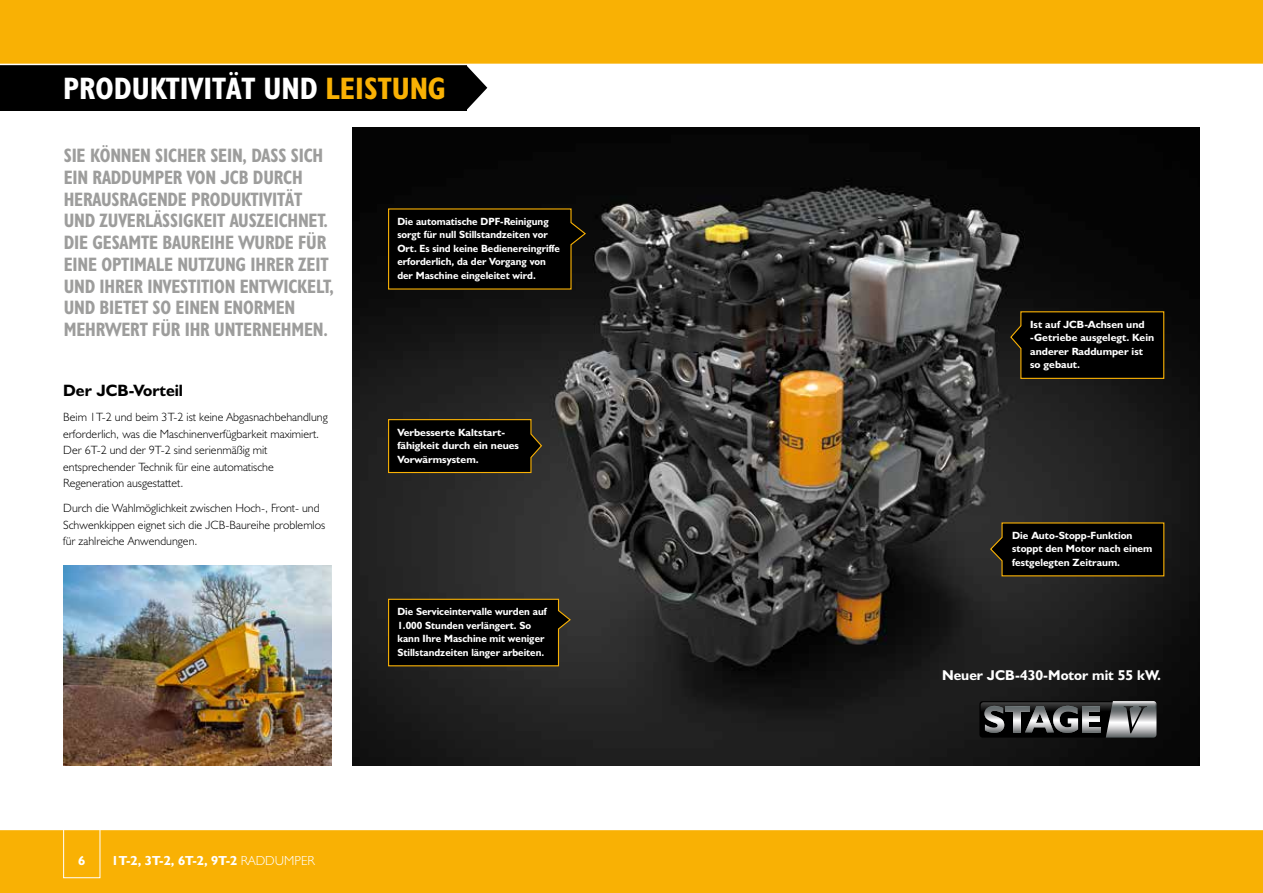
<style>
.page{position:relative;width:1263px;height:893px;background:#fff}
.page>*{position:absolute;margin:0;border:0;box-sizing:border-box;transform-origin:0 0}
.t1{font:700 condensed 31.2px "JCB Euro";color:#fff}
.t2{font:700 condensed 19.5px/21.8px "JCB Euro";letter-spacing:-.01em;color:#9d9d9c;scale:.94 1}
.t3{font:700 16.5px "JCB Euro";color:#000}
.t4{font:700 14.25px "JCB Euro";color:#fff}
.t5{font:700 13.2px "JCB Euro";color:#fff}
.t6{font:300 12px/16.5px "JCB Euro";color:#000}
.t7{font:700 10.5px/13.5px "JCB Euro";color:#fff}
.s1{color:#f9b104}
.s2{font-weight:300}
</style>
<div class="page">
<img style="left:353px;top:128px;width:846px;height:637px">
<div style="left:0;top:829px;width:1263px;height:64px;background:#f9b104"></div>
<svg style="left:466px;top:65px;width:21px;height:45px"></svg>
<div style="left:0;top:54px;width:466px;height:57px;background:#000"></div>
<div style="left:0;top:0;width:1263px;height:64px;background:#f9b104"></div>
<hr style="left:0;top:64px;width:1263px;height:1px;background:#fff">
<div style="left:63px;top:819px;width:37px;height:59px;border:1px solid #fff"></div>
<hr style="left:0;top:829px;width:1263px;height:1px;background:#fff">
<svg style="left:979px;top:701px;width:177px;height:37px"></svg>
<img style="left:64px;top:566px;width:268px;height:199px">
<svg style="left:387px;top:598px;width:185px;height:69px"></svg>
<svg style="left:1009px;top:311px;width:156px;height:68px"></svg>
<svg style="left:387px;top:208px;width:200px;height:82px"></svg>
<svg style="left:387px;top:418px;width:156px;height:56px"></svg>
<svg style="left:989px;top:522px;width:176px;height:55px"></svg>
<h1 class="t1" style="left:63px;top:69px;width:384px">PRODUKTIVITÄT UND <span class="s1">LEISTUNG</span></h1>
<p class="t2" style="left:64px;top:144px;width:289px">SIE KÖNNEN SICHER SEIN, DASS SICH<br>EIN RADDUMPER VON JCB DURCH<br>HERAUSRAGENDE PRODUKTIVITÄT<br>UND ZUVERLÄSSIGKEIT AUSZEICHNET.<br>DIE GESAMTE BAUREIHE WURDE FÜR<br>EINE OPTIMALE NUTZUNG IHRER ZEIT<br>UND IHRER INVESTITION ENTWICKELT,<br>UND BIETET SO EINEN ENORMEN<br>MEHRWERT FÜR IHR UNTERNEHMEN.</p>
<h3 class="t3" style="left:63px;top:380px;width:121px">Der JCB‑Vorteil</h3>
<p class="t6" style="left:63px;top:409px;width:266px">Beim 1T‑2 und beim 3T‑2 ist keine Abgasnachbehandlung erforderlich, was die Maschinenverfügbarkeit maximiert.<br>Der 6T‑2 und der 9T‑2 sind serienmäßig mit entsprechender Technik für eine automatische Regeneration ausgestattet.</p>
<p class="t6" style="left:63px;top:500px;width:263px">Durch die Wahlmöglichkeit zwischen Hoch‑, Front‑ und<br>Schwenkkippen eignet sich die JCB‑Baureihe problemlos für zahlreiche Anwendungen.</p>
<p class="t7" style="left:397px;top:214px;width:164px">Die automatische DPF-Reinigung sorgt für null Stillstandzeiten vor Ort. Es sind keine Bedienereingriffe erforderlich, da der Vorgang von der Maschine eingeleitet wird.</p>
<p class="t7" style="left:397px;top:425px;width:123px">Verbesserte Kaltstart&shy;fähigkeit durch ein neues<br>Vorwärmsystem.</p>
<p class="t7" style="left:397px;top:605px;width:151px">Die Serviceintervalle wurden auf<br>1.000 Stunden verlängert. So kann Ihre Maschine mit weniger<br>Stillstandzeiten länger arbeiten.</p>
<p class="t5" style="left:78px;top:852px;width:9px">6</p>
<p class="t5" style="left:112px;top:852px;width:205px">1T‑2, 3T‑2, 6T‑2, 9T‑2 <span class="s2">RADDUMPER</span></p>
<p class="t7" style="left:1030px;top:317px;width:126px">Ist auf JCB-Achsen und ‑Getriebe ausgelegt. Kein anderer Raddumper ist so gebaut.</p>
<p class="t7" style="left:1012px;top:528px;width:142px">Die Auto-Stopp-Funktion stoppt den Motor nach einem festgelegten Zeitraum.</p>
<h3 class="t4" style="left:942px;top:667px;width:221px">Neuer JCB‑430-Motor mit 55 kW.</h3>
</div>
